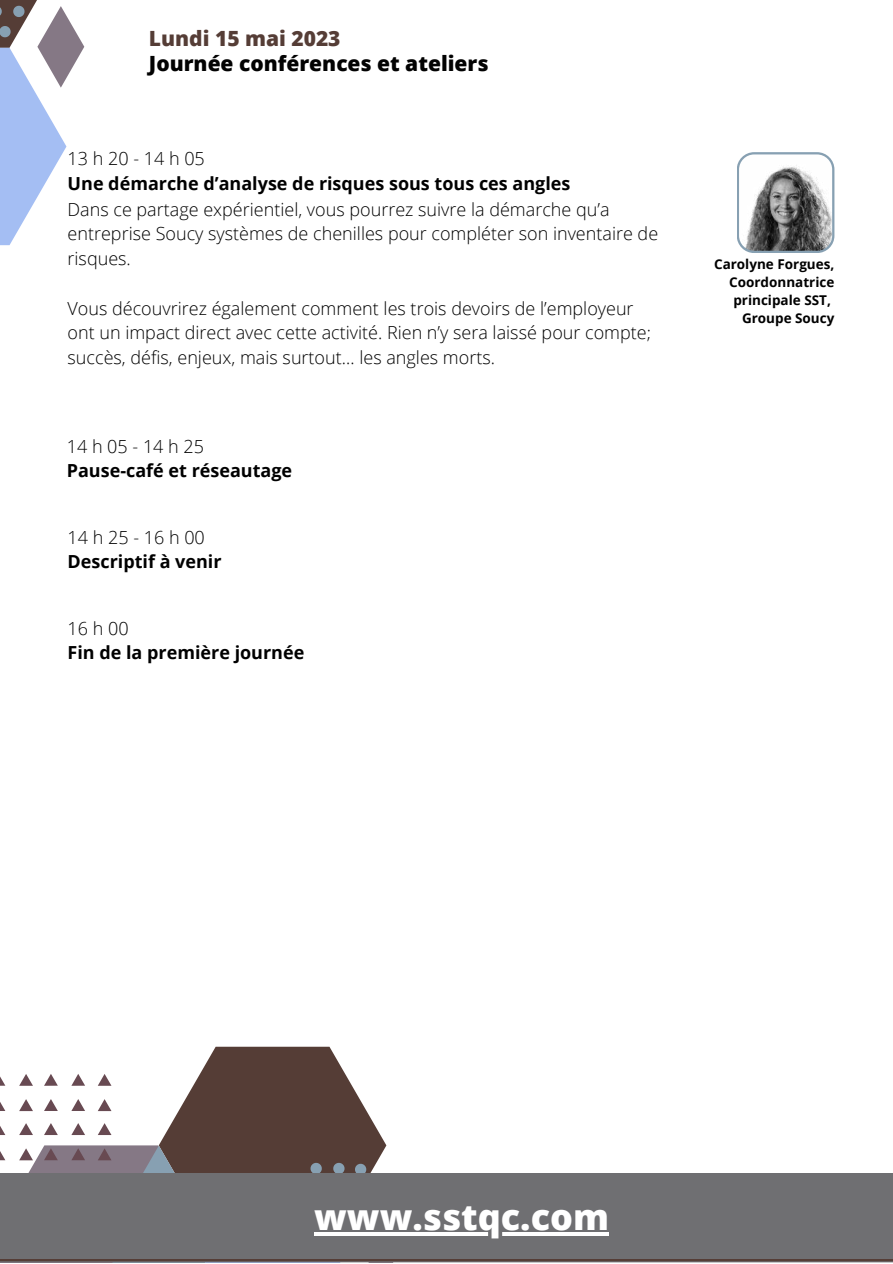
<style>
.page{position:relative;width:893px;height:1264px;background:#fff}
.page>*{position:absolute;margin:0;border:0;box-sizing:border-box;transform-origin:0 0}
.t1{font:800 36px "Open Sans";color:#fff}
.t2{font:800 21px "Open Sans";color:#020202}
.t3{font:800 21px "Open Sans";color:#553d36}
.t4{font:300 18px/24.8px "Open Sans";color:#000}
.t5{font:700 18px "Open Sans";color:#000}
.t6{font:700 13.5px/18px "Open Sans";color:#000;text-align:right}
</style>
<div class="page">
<svg style="left:0;top:1046px;width:387px;height:127px"></svg>
<svg style="left:0;top:1257px;width:892px;height:5px;background:#635856"></svg>
<div style="left:0;top:1173px;width:892px;height:84px;background:#6f6f72"></div>
<svg style="left:0;top:0;width:84px;height:245px"></svg>
<svg style="left:314px;top:1232px;width:295px;height:3px"></svg>
<svg style="left:737px;top:152px;width:97px;height:101px"></svg>
<p class="t3" style="left:149px;top:22px;width:193px">Lundi 15 mai 2023</p>
<p class="t2" style="left:149px;top:47px;width:341px">Journée conférences et ateliers</p>
<p class="t4" style="left:68px;top:146px;width:139px">13 h 20 - 14 h 05</p>
<p class="t5" style="left:68px;top:170px;width:504px">Une démarche d’analyse de risques sous tous ces angles</p>
<p class="t4" style="left:68px;top:196px;width:592px">Dans ce partage expérientiel, vous pourrez suivre la démarche qu’a entreprise Soucy systèmes de chenilles pour compléter son inventaire de risques.</p>
<p class="t4" style="left:68px;top:295px;width:585px">Vous découvrirez également comment les trois devoirs de l’employeur ont un impact direct avec cette activité. Rien n’y sera laissé pour compte; succès, défis, enjeux, mais surtout… les angles morts.</p>
<p class="t4" style="left:67px;top:433px;width:139px">14 h 05 - 14 h 25</p>
<p class="t5" style="left:67px;top:458px;width:227px">Pause-café et réseautage</p>
<p class="t4" style="left:68px;top:524px;width:139px">14 h 25 - 16 h 00</p>
<p class="t5" style="left:68px;top:549px;width:155px">Descriptif à venir</p>
<p class="t4" style="left:68px;top:615px;width:63px">16 h 00</p>
<p class="t5" style="left:68px;top:640px;width:238px">Fin de la première journée</p>
<p class="t6" style="left:714px;top:254px;width:122px">Carolyne Forgues,<br>Coordonnatrice principale SST,<br>Groupe Soucy</p>
<h1 class="t1" style="left:314px;top:1189px;width:296px">www.sstqc.com</h1>
</div>
